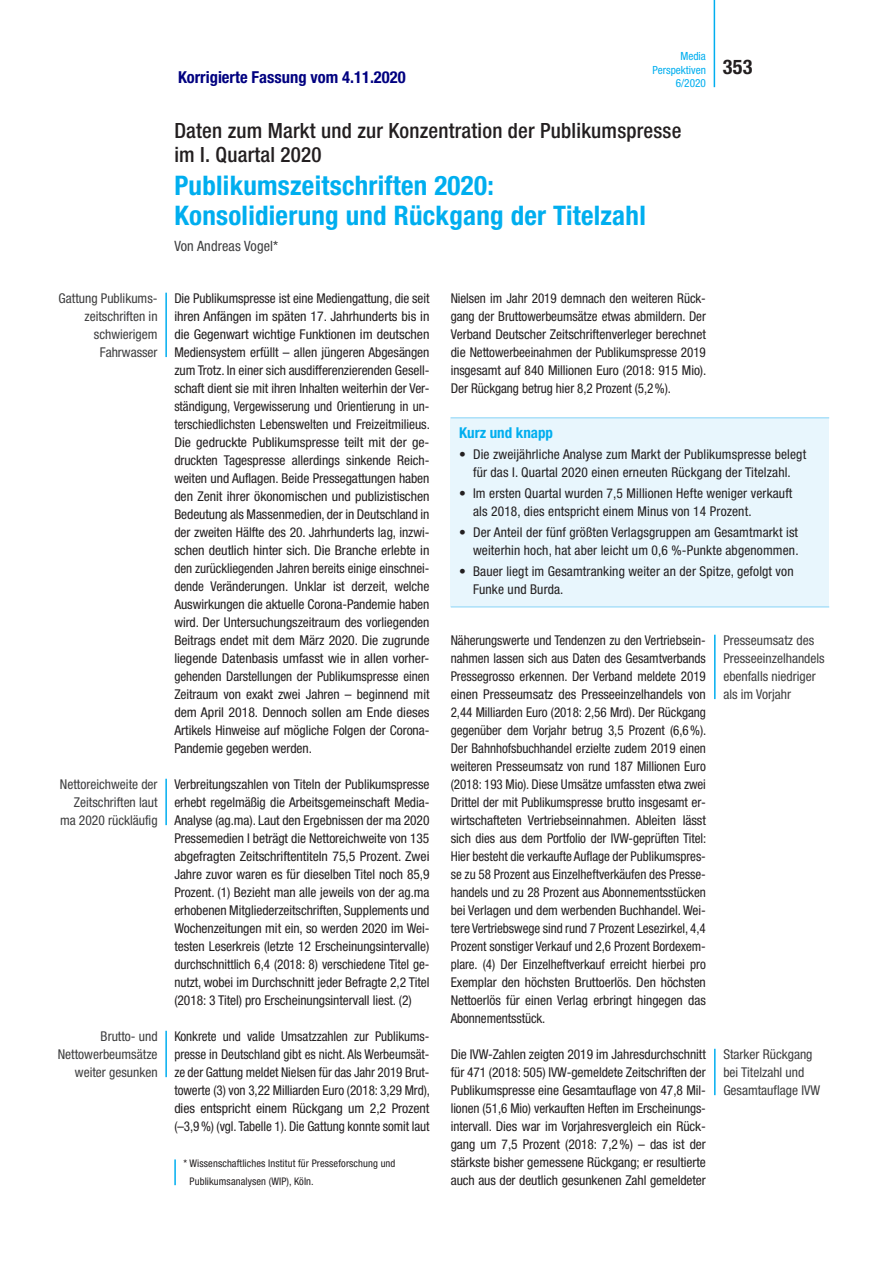
<style>
.page{position:relative;width:893px;height:1263px;background:#fff}
.page>*{position:absolute;margin:0;border:0;box-sizing:border-box;transform-origin:0 0}
.t1{font:700 condensed 27px/30px "Helvetica Neue LT Std";letter-spacing:.01em;color:#00aeef}
.t2{font:500 condensed 21px/24px "Helvetica Neue LT Std";letter-spacing:.01em;color:#231f20}
.t3{font:700 condensed 20.25px "Helvetica Neue LT Std";color:#231f20}
.t4{font:700 condensed 16.5px "Helvetica Neue LT Std";color:#000080}
.t5{font:700 condensed 15px "Helvetica Neue LT Std";color:#00aeef}
.t6{font:condensed 14.25px "Helvetica Neue LT Std";letter-spacing:.01em;color:#3e3e3f}
.t7{font:condensed 13.5px/18px "Helvetica Neue LT Std";letter-spacing:.01em;color:#231f20;text-align:justify}
.t8{font:condensed 13.5px/18px "Helvetica Neue LT Std";color:#3e3e3f;text-align:right}
.t9{font:condensed 11.25px/13.5px "Helvetica Neue LT Std";color:#00aeef;text-align:right}
.t10{font:condensed 10.5px/18px "Helvetica Neue LT Std";letter-spacing:.01em;color:#231f20}
</style>
<div class="page">
<hr style="left:714px;top:0;width:1px;height:87px;background:#00aeef">
<div style="left:451px;top:418px;width:378px;height:189px;background:#e8f6fd"></div>
<hr style="left:451px;top:417px;width:378px;height:2px;background:#aae0f9">
<hr style="left:451px;top:606px;width:378px;height:2px;background:#aae0f9">
<hr style="left:714px;top:635px;width:2px;height:64px;background:#00aeef">
<hr style="left:714px;top:1049px;width:2px;height:46px;background:#00aeef">
<hr style="left:165px;top:293px;width:2px;height:64px;background:#00aeef">
<hr style="left:165px;top:779px;width:2px;height:46px;background:#00aeef">
<hr style="left:165px;top:1031px;width:2px;height:46px;background:#00aeef">
<hr style="left:174px;top:1159px;width:2px;height:26px;background:#00aeef">
<p class="t8" style="left:59px;top:289px;width:101px">Gattung Publikums&shy;zeitschriften in schwierigem<br>Fahrwasser</p>
<p class="t8" style="left:60px;top:775px;width:99px">Nettoreichweite der<br>Zeitschriften laut ma 2020 rückläufig</p>
<p class="t8" style="left:58px;top:1027px;width:101px">Brutto- und<br>Nettowerbeumsätze weiter gesunken</p>
<p class="t4" style="left:178px;top:67px;width:229px">Korrigierte Fassung vom 4.11.2020</p>
<p class="t9" style="left:653px;top:49px;width:55px">Media<br>Perspektiven<br>6/2020</p>
<h2 class="t2" style="left:174px;top:119px;width:509px">Daten zum Markt und zur Konzentration der Publikumspresse im I. Quartal 2020</h2>
<h1 class="t1" style="left:174px;top:170px;width:473px">Publikumszeitschriften 2020:<br>Konsolidierung und Rückgang der Titelzahl</h1>
<p class="t6" style="left:174px;top:238px;width:105px">Von Andreas Vogel*</p>
<h3 class="t3" style="left:723px;top:54px;width:31px">353</h3>
<p class="t7" style="left:174px;top:289px;width:257px">Die Publikumspresse ist eine Mediengattung, die seit ihren Anfängen im späten 17. Jahrhunderts bis in die Gegenwart wichtige Funktionen im deutschen Mediensystem erfüllt – allen jüngeren Abgesängen zum Trotz. In einer sich ausdifferenzierenden Gesell&shy;schaft dient sie mit ihren Inhalten weiterhin der Ver&shy;ständigung, Vergewisserung und Orientierung in un&shy;terschiedlichsten Lebenswelten und Freizeitmilieus.<br>Die gedruckte Publikumspresse teilt mit der ge&shy;druckten Tagespresse allerdings sinkende Reich&shy;weiten und Auflagen. Beide Pressegattungen haben den Zenit ihrer ökonomischen und publizistischen Bedeutung als Massenmedien, der in Deutschland in der zweiten Hälfte des 20. Jahrhunderts lag, inzwi&shy;schen deutlich hinter sich. Die Branche erlebte in den zurückliegenden Jahren bereits einige einschnei&shy;dende Veränderungen. Unklar ist derzeit, welche Auswirkungen die aktuelle Corona-Pandemie haben wird. Der Untersuchungszeitraum des vorliegenden Beitrags endet mit dem März 2020. Die zugrunde liegende Datenbasis umfasst wie in allen vorher&shy;gehenden Darstellungen der Publikumspresse einen Zeitraum von exakt zwei Jahren – beginnend mit dem April 2018. Dennoch sollen am Ende dieses Artikels Hinweise auf mögliche Folgen der Corona-Pandemie gegeben werden.</p>
<p class="t7" style="left:174px;top:775px;width:257px">Verbreitungszahlen von Titeln der Publikumspresse erhebt regelmäßig die Arbeitsgemeinschaft Media-Analyse (ag.ma). Laut den Ergebnissen der ma 2020<br>Pressemedien I beträgt die Nettoreichweite von 135 abgefragten Zeitschriftentiteln 75,5 Prozent. Zwei Jahre zuvor waren es für dieselben Titel noch 85,9<br>Prozent. (1) Bezieht man alle jeweils von der ag.ma erhobenen Mitgliederzeitschriften, Supplements und Wochenzeitungen mit ein, so werden 2020 im Wei&shy;testen Leserkreis (letzte 12 Erscheinungsintervalle) durchschnittlich 6,4 (2018: 8) verschiedene Titel ge&shy;nutzt, wobei im Durchschnitt jeder Befragte 2,2 Titel (2018: 3 Titel) pro Erscheinungsintervall liest. (2)</p>
<p class="t7" style="left:174px;top:1027px;width:257px">Konkrete und valide Umsatzzahlen zur Publikums&shy;presse in Deutschland gibt es nicht. Als Werbeumsät&shy;ze der Gattung meldet Nielsen für das Jahr 2019 Brut&shy;towerte (3) von 3,22 Milliarden Euro (2018: 3,29 Mrd), dies entspricht einem Rückgang um 2,2 Prozent (–3,9%) (vgl. Tabelle 1). Die Gattung konnte somit laut</p>
<p class="t10" style="left:190px;top:1154px;width:207px;text-indent:-6px">* Wissenschaftliches Institut für Presseforschung und<br>Publikumsanalysen (WIP), Köln.</p>
<p class="t7" style="left:451px;top:289px;width:257px">Nielsen im Jahr 2019 demnach den weiteren Rück&shy;gang der Bruttowerbeumsätze etwas abmildern. Der Verband Deutscher Zeitschriftenverleger berechnet die Nettowerbeeinahmen der Publikumspresse 2019 insgesamt auf 840 Millionen Euro (2018: 915 Mio).<br>Der Rückgang betrug hier 8,2 Prozent (5,2%).</p>
<p class="t5" style="left:459px;top:424px;width:95px">Kurz und knapp</p>
<p class="t7" style="left:459px;top:445px;width:348px;text-align:center">• Die zweijährliche Analyse zum Markt der Publikumspresse belegt für das I. Quartal 2020 einen erneuten Rückgang der Titelzahl.</p>
<p class="t7" style="left:473px;top:484px;width:321px;text-indent:-14px">• Im ersten Quartal wurden 7,5 Millionen Hefte weniger verkauft als 2018, dies entspricht einem Minus von 14 Prozent.</p>
<p class="t7" style="left:459px;top:523px;width:341px;text-align:right">• Der Anteil der fünf größten Verlagsgruppen am Gesamtmarkt ist weiterhin hoch, hat aber leicht um 0,6 %-Punkte abgenommen.</p>
<p class="t7" style="left:473px;top:562px;width:322px;text-indent:-14px">• Bauer liegt im Gesamtranking weiter an der Spitze, gefolgt von<br>Funke und Burda.</p>
<p class="t7" style="left:451px;top:631px;width:257px">Näherungswerte und Tendenzen zu den Vertriebsein&shy;nahmen lassen sich aus Daten des Gesamtverbands Pressegrosso erkennen. Der Verband meldete 2019 einen Presseumsatz des Presseeinzelhandels von 2,44 Milliarden Euro (2018: 2,56 Mrd). Der Rückgang gegenüber dem Vorjahr betrug 3,5 Prozent (6,6%).<br>Der Bahnhofsbuchhandel erzielte zudem 2019 einen weiteren Presseumsatz von rund 187 Millionen Euro (2018: 193 Mio). Diese Umsätze umfassten etwa zwei Drittel der mit Publikumspresse brutto insgesamt er&shy;wirtschafteten Vertriebseinnahmen. Ableiten lässt sich dies aus dem Portfolio der IVW-geprüften Titel:<br>Hier besteht die verkaufte Auflage der Publikumspres&shy;se zu 58 Prozent aus Einzelheftverkäufen des Presse&shy;handels und zu 28 Prozent aus Abonnementsstücken bei Verlagen und dem werbenden Buchhandel. Wei&shy;tere Vertriebswege sind rund 7 Prozent Lesezirkel, 4,4<br>Prozent sonstiger Verkauf und 2,6 Prozent Bordexem&shy;plare. (4) Der Einzelheftverkauf erreicht hierbei pro Exemplar den höchsten Bruttoerlös. Den höchsten Nettoerlös für einen Verlag erbringt hingegen das Abonnementsstück.</p>
<p class="t7" style="left:451px;top:1045px;width:257px">Die IVW-Zahlen zeigten 2019 im Jahresdurchschnitt für 471 (2018: 505) IVW-gemeldete Zeitschriften der Publikumspresse eine Gesamtauflage von 47,8 Mil&shy;lionen (51,6 Mio) verkauften Heften im Erscheinungs&shy;intervall. Dies war im Vorjahresvergleich ein Rück&shy;gang um 7,5 Prozent (2018: 7,2%) – das ist der stärkste bisher gemessene Rückgang; er resultierte auch aus der deutlich gesunkenen Zahl gemeldeter</p>
<p class="t8" style="left:723px;top:631px;width:103px;text-align:left">Presseumsatz des<br>Presseeinzelhandels ebenfalls niedriger als im Vorjahr</p>
<p class="t8" style="left:723px;top:1045px;width:98px;text-align:left">Starker Rückgang bei Titelzahl und<br>Gesamtauflage IVW</p>
</div>
